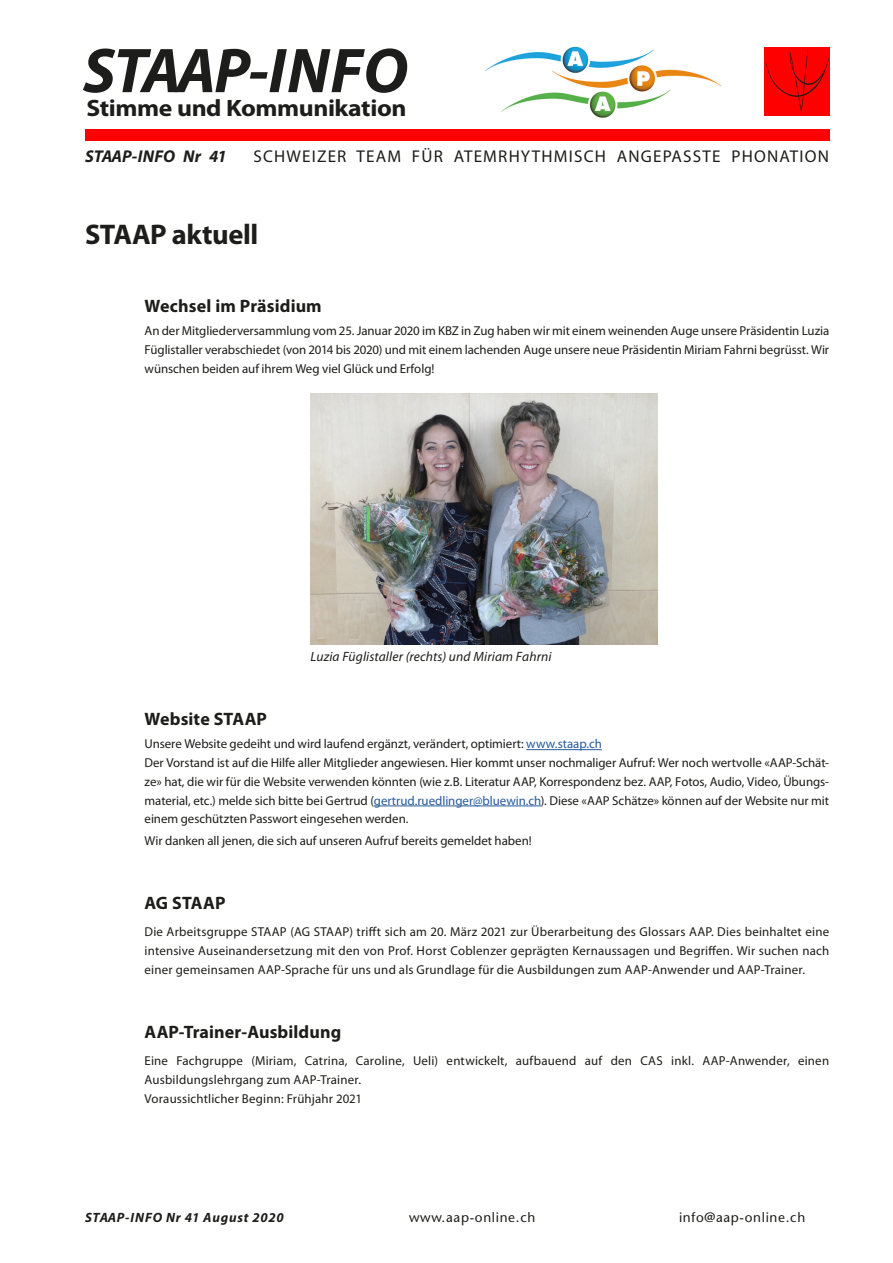
<style>
.page{position:relative;width:893px;height:1263px;background:#fff}
.page>*{position:absolute;margin:0;border:0;box-sizing:border-box;transform-origin:0 0}
.t1{font:italic 700 63.75px "Myriad Pro";letter-spacing:-.025em;color:#1d1d1b}
.t2{font:700 28.5px "Myriad Pro";letter-spacing:-.015em;color:#1d1d1b}
.t3{font:700 23.7px "Myriad Pro";letter-spacing:-.015em;color:#1d1d1b;scale:1.08 1}
.t4{font:700 18px "Myriad Pro";letter-spacing:.005em;color:#1d1d1b}
.t5{font:17.1px "Myriad Pro";letter-spacing:.07em;color:#1d1d1b}
.t6{font:italic 700 17.1px "Myriad Pro";color:#1d1d1b}
.t7{font:italic 13.5px "Myriad Pro";letter-spacing:.01em;color:#1d1d1b}
.t8{font:13.5px "Stone Sans";letter-spacing:.05em;color:#1d1d1b}
.t9{font:italic 700 13.5px "Myriad Pro";letter-spacing:.055em;color:#1d1d1b}
.t10{font:12.9px/18.8px "Myriad Pro";color:#1d1d1b;text-align:justify}
.s1{color:#275b9c}
</style>
<div class="page">
<img style="left:485px;top:46px;width:237px;height:72px">
<img style="left:764px;top:47px;width:65px;height:68px">
<div style="left:85px;top:130px;width:744px;height:11px;background:#f00"></div>
<hr style="left:526px;top:749px;width:76px;height:1px;background:#275b9c">
<hr style="left:374px;top:805px;width:167px;height:1px;background:#275b9c">
<img style="left:310px;top:394px;width:347px;height:250px">
<h1 class="t1" style="left:83px;top:29px;width:327px">STAAP-INFO</h1>
<h3 class="t3" style="left:86px;top:92px;width:298px">Stimme und Kommunikation</h3>
<h3 class="t6" style="left:85px;top:145px;width:143px">STAAP-INFO Nr 41</h3>
<h3 class="t5" style="left:253px;top:146px;width:577px">SCHWEIZER TEAM FÜR ATEMRHYTHMISCH ANGEPASSTE PHONATION</h3>
<h2 class="t2" style="left:85px;top:216px;width:175px">STAAP aktuell</h2>
<h3 class="t4" style="left:145px;top:295px;width:179px">Wechsel im Präsidium</h3>
<p class="t10" style="left:145px;top:321px;width:686px">An der Mitgliederversammlung vom 25. Januar 2020 im KBZ in Zug haben wir mit einem weinenden Auge unsere Präsidentin Luzia Füglistaller verabschiedet (von 2014 bis 2020) und mit einem lachenden Auge unsere neue Präsidentin Miriam Fahrni begrüsst. Wir wünschen beiden auf ihrem Weg viel Glück und Erfolg!</p>
<p class="t7" style="left:310px;top:648px;width:243px">Luzia Füglistaller (rechts) und Miriam Fahrni</p>
<h3 class="t4" style="left:145px;top:707px;width:124px">Website STAAP</h3>
<p class="t10" style="left:145px;top:734px;width:686px;text-align:left">Unsere Website gedeiht und wird laufend ergänzt, verändert, optimiert: <span class="s1">www.staap.ch<br></span>Der Vorstand ist auf die Hilfe aller Mitglieder angewiesen. Hier kommt unser nochmaliger Aufruf: Wer noch wertvolle «AAP-Schät&shy;ze» hat, die wir für die Website verwenden könnten (wie z.B. Literatur AAP, Korrespondenz bez. AAP, Fotos, Audio, Video, Übungs&shy;material, etc.) melde sich bitte bei Gertrud (<span class="s1">gertrud.ruedlinger@bluewin.ch</span>). Diese «AAP Schätze» können auf der Website nur mit einem geschützten Passwort eingesehen werden.</p>
<p class="t10" style="left:145px;top:831px;width:389px">Wir danken all jenen, die sich auf unseren Aufruf bereits gemeldet haben!</p>
<h3 class="t4" style="left:145px;top:891px;width:82px">AG STAAP</h3>
<p class="t10" style="left:145px;top:922px;width:686px">Die Arbeitsgruppe STAAP (AG STAAP) trifft sich am 20. März 2021 zur Überarbeitung des Glossars AAP. Dies beinhaltet eine intensive Auseinandersetzung mit den von Prof. Horst Coblenzer geprägten Kernaussagen und Begriffen. Wir suchen nach einer gemeinsamen AAP-Sprache für uns und als Grundlage für die Ausbildungen zum AAP-Anwender und AAP-Trainer.</p>
<h3 class="t4" style="left:145px;top:1020px;width:198px">AAP-Trainer-Ausbildung</h3>
<p class="t10" style="left:145px;top:1051px;width:686px;text-align:left">Eine Fachgruppe (Miriam, Catrina, Caroline, Ueli) entwickelt, aufbauend auf den CAS inkl. AAP-Anwender, einen<br>Ausbildungslehrgang zum AAP-Trainer.<br>Voraussichtlicher Beginn: Frühjahr 2021</p>
<p class="t9" style="left:85px;top:1209px;width:200px">STAAP-INFO Nr 41 August 2020</p>
<p class="t8" style="left:409px;top:1209px;width:128px">www.aap-online.ch</p>
<p class="t8" style="left:679px;top:1209px;width:128px">info@aap-online.ch</p>
</div>
